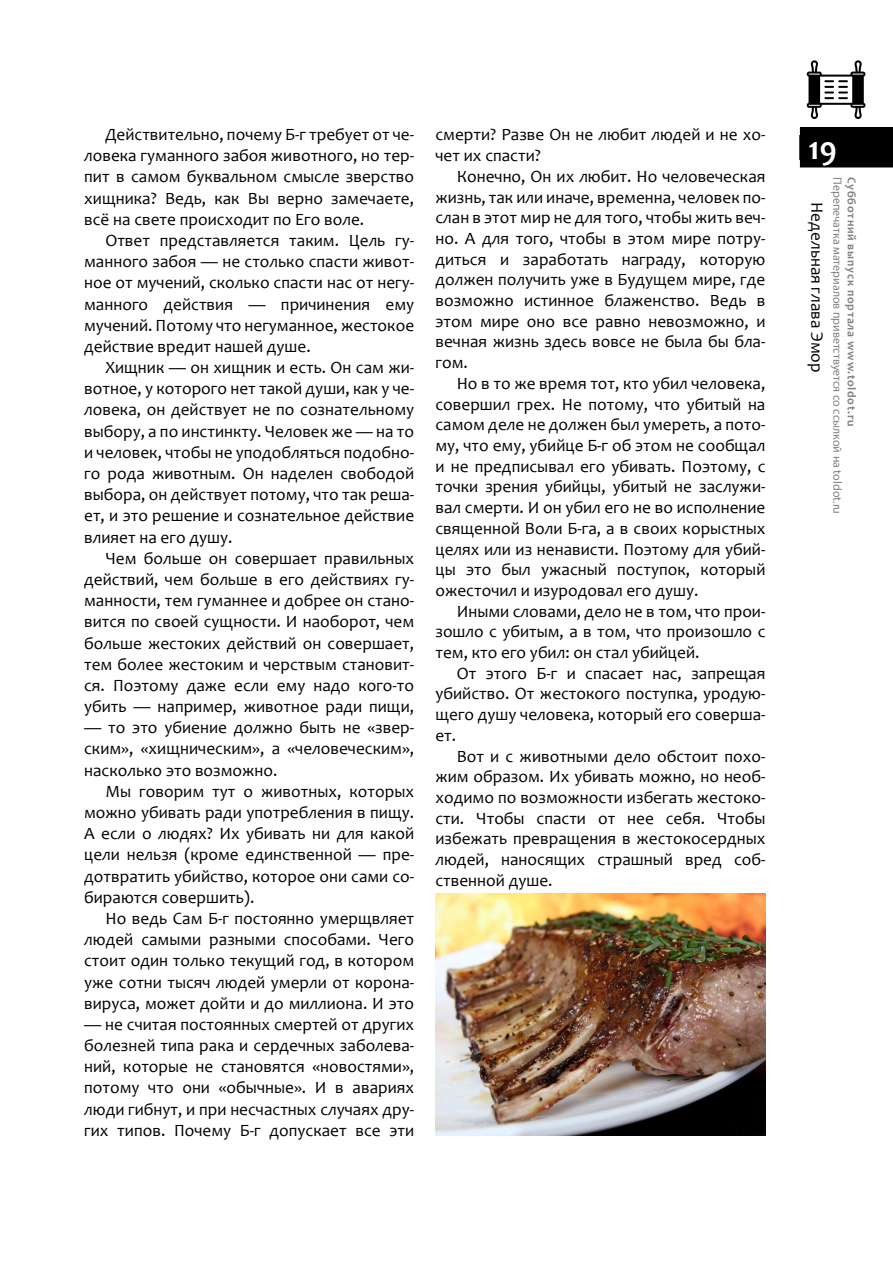
<style>
.page{position:relative;width:893px;height:1263px;background:#fff}
.page>*{position:absolute;margin:0;border:0;box-sizing:border-box;transform-origin:0 0}
.t1{font:700 33px "Candara";color:#fff}
.t2{font:17.25px/21.1px "Candara";color:#000;text-align:justify}
.t3{font:12px "Myriad Pro";color:#808285}
.t4{font:700 12px "Candara";letter-spacing:.06em;color:#808285}
</style>
<div class="page">
<div style="left:800px;top:127px;width:93px;height:40px;background:#000"></div>
<svg style="left:807px;top:60px;width:58px;height:59px"></svg>
<img style="left:435px;top:893px;width:330px;height:242px">
<p class="t2" style="left:84px;top:124px;width:331px;text-indent:21px">Действительно, почему Б-г требует от че&shy;ловека гуманного забоя животного, но тер&shy;пит в самом буквальном смысле зверство хищника? Ведь, как Вы верно замечаете, всё на свете происходит по Его воле.</p>
<p class="t2" style="left:84px;top:230px;width:331px;text-indent:21px">Ответ представляется таким. Цель гу&shy;манного забоя — не столько спасти живот&shy;ное от мучений, сколько спасти нас от негу&shy;манного действия — причинения ему мучений. Потому что негуманное, жестокое действие вредит нашей душе.</p>
<p class="t2" style="left:84px;top:357px;width:332px;text-indent:21px">Хищник — он хищник и есть. Он сам жи&shy;вотное, у которого нет такой души, как у че&shy;ловека, он действует не по сознательному выбору, а по инстинкту. Человек же — на то и человек, чтобы не уподобляться подобно&shy;го рода животным. Он наделен свободой выбора, он действует потому, что так реша&shy;ет, и это решение и сознательное действие влияет на его душу.</p>
<p class="t2" style="left:84px;top:547px;width:331px;text-indent:21px">Чем больше он совершает правильных действий, чем больше в его действиях гу&shy;манности, тем гуманнее и добрее он стано&shy;вится по своей сущности. И наоборот, чем больше жестоких действий он совершает, тем более жестоким и черствым становит&shy;ся. Поэтому даже если ему надо кого-то убить — например, животное ради пищи,</p>
<p class="t2" style="left:84px;top:717px;width:332px">— то это убиение должно быть не «звер&shy;ским», «хищническим», а «человеческим», насколько это возможно.</p>
<p class="t2" style="left:84px;top:780px;width:331px;text-indent:21px">Мы говорим тут о животных, которых можно убивать ради употребления в пищу.<br>А если о людях? Их убивать ни для какой цели нельзя (кроме единственной — пре&shy;дотвратить убийство, которое они сами со&shy;бираются совершить).</p>
<p class="t2" style="left:84px;top:907px;width:331px;text-indent:21px">Но ведь Сам Б-г постоянно умерщвляет людей самыми разными способами. Чего стоит один только текущий год, в котором уже сотни тысяч людей умерли от корона&shy;вируса, может дойти и до миллиона. И это</p>
<p class="t2" style="left:84px;top:1013px;width:332px">— не считая постоянных смертей от других болезней типа рака и сердечных заболева&shy;ний, которые не становятся «новостями», потому что они «обычные». И в авариях люди гибнут, и при несчастных случаях дру&shy;гих типов. Почему Б-г допускает все эти</p>
<p class="t2" style="left:435px;top:124px;width:331px;line-height:20.7px">смерти? Разве Он не любит людей и не хо&shy;чет их спасти?</p>
<p class="t2" style="left:435px;top:166px;width:331px;line-height:20.7px;text-indent:21px">Конечно, Он их любит. Но человеческая жизнь, так или иначе, временна, человек по&shy;слан в этот мир не для того, чтобы жить веч&shy;но. А для того, чтобы в этом мире потру&shy;диться и заработать награду, которую должен получить уже в Будущем мире, где возможно истинное блаженство. Ведь в этом мире оно все равно невозможно, и вечная жизнь здесь вовсе не была бы бла&shy;гом.</p>
<p class="t2" style="left:435px;top:373px;width:332px;line-height:20.7px;text-indent:21px">Но в то же время тот, кто убил человека, совершил грех. Не потому, что убитый на самом деле не должен был умереть, а пото&shy;му, что ему, убийце Б-г об этом не сообщал и не предписывал его убивать. Поэтому, с точки зрения убийцы, убитый не заслужи&shy;вал смерти. И он убил его не во исполнение священной Воли Б-га, а в своих корыстных целях или из ненависти. Поэтому для убий&shy;цы это был ужасный поступок, который ожесточил и изуродовал его душу.</p>
<p class="t2" style="left:435px;top:600px;width:331px;line-height:20.7px;text-indent:21px">Иными словами, дело не в том, что прои&shy;зошло с убитым, а в том, что произошло с тем, кто его убил: он стал убийцей.</p>
<p class="t2" style="left:435px;top:663px;width:331px;line-height:20.7px;text-indent:21px">От этого Б-г и спасает нас, запрещая убийство. От жестокого поступка, уродую&shy;щего душу человека, который его соверша&shy;ет.</p>
<p class="t2" style="left:435px;top:745px;width:332px;line-height:20.7px;text-indent:21px">Вот и с животными дело обстоит похо&shy;жим образом. Их убивать можно, но необ&shy;ходимо по возможности избегать жестоко&shy;сти. Чтобы спасти от нее себя. Чтобы избежать превращения в жестокосердных людей, наносящих страшный вред соб&shy;ственной душе.</p>
<h1 class="t1" style="left:808px;top:128px;width:30px">19</h1>
<p class="t2" style="left:828px;top:202px;width:172px;rotate:90deg">Недельная глава Эмор</p>
<p class="t3" style="left:845px;top:177px;width:338px;rotate:90deg">Перепечатка материалов приветствуется со ссылкой на toldot.ru</p>
<p class="t4" style="left:859px;top:177px;width:251px;rotate:90deg">Субботний выпуск портала www.toldot.ru</p>
</div>
